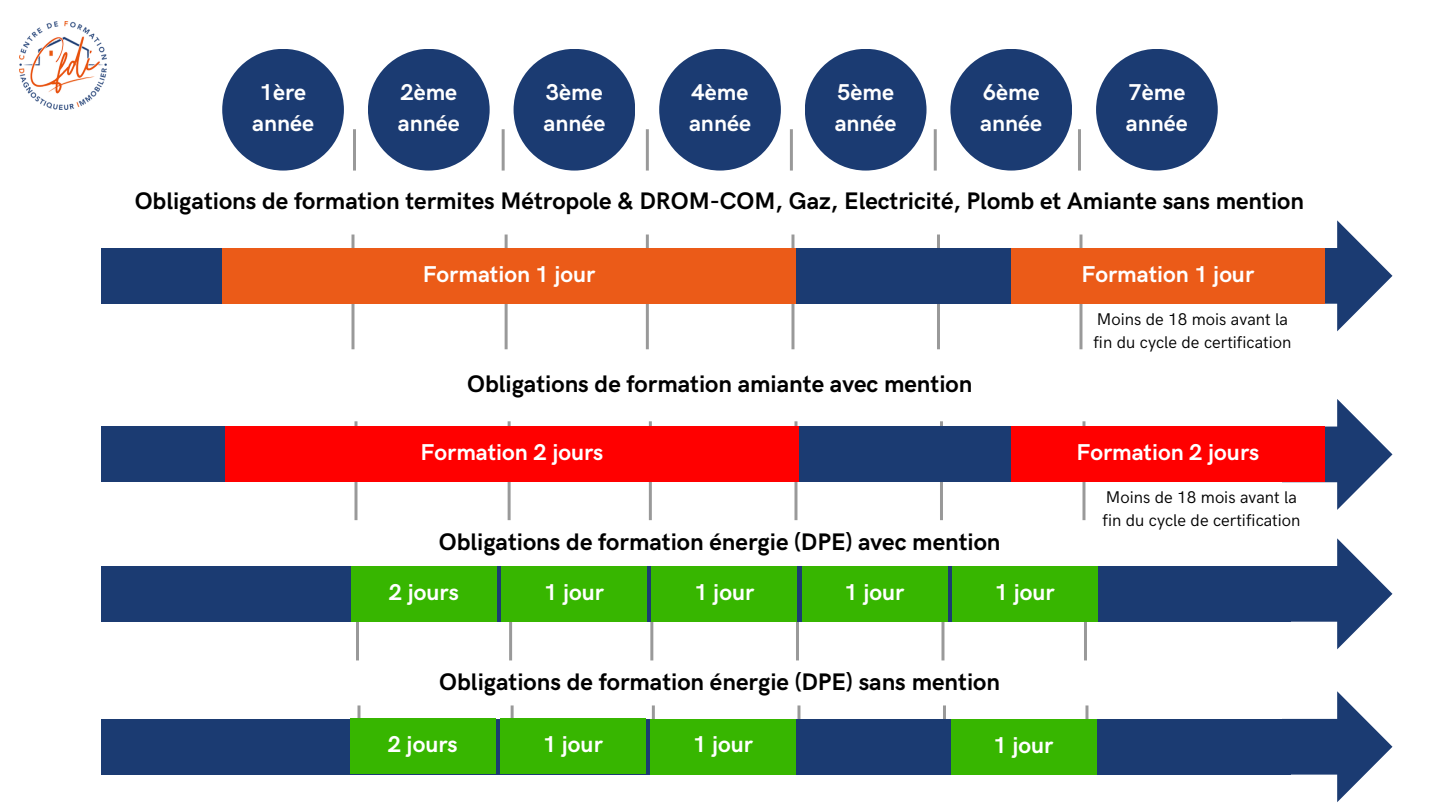
<style>
.page{position:relative;width:1440px;height:810px;background:#fff}
.page>*{position:absolute;margin:0;border:0;box-sizing:border-box;transform-origin:0 0}
.t1{font:700 24px "HK Grotesk";color:#000}
.t2{font:700 23px/31.5px "HK Grotesk";color:#fff}
.t3{font:17px/23.2px "HK Grotesk";color:#000}
</style>
<div class="page">
<div style="left:222px;top:49px;width:122px;height:122px;background:#1b3b72;border-radius:50%"></div>
<div style="left:368px;top:49px;width:122px;height:122px;background:#1b3b72;border-radius:50%"></div>
<div style="left:514px;top:49px;width:121px;height:122px;background:#1b3b72;border-radius:50%"></div>
<div style="left:659px;top:49px;width:122px;height:122px;background:#1b3b72;border-radius:50%"></div>
<div style="left:805px;top:49px;width:122px;height:122px;background:#1b3b72;border-radius:50%"></div>
<div style="left:950px;top:49px;width:122px;height:122px;background:#1b3b72;border-radius:50%"></div>
<div style="left:1096px;top:49px;width:122px;height:122px;background:#1b3b72;border-radius:50%"></div>
<hr style="left:353px;top:129px;width:3px;height:42px;background:#000">
<hr style="left:352px;top:235px;width:3px;height:114px;background:#000">
<hr style="left:355px;top:421px;width:3px;height:99px;background:#000">
<hr style="left:356px;top:574px;width:3px;height:86px;background:#000">
<hr style="left:358px;top:705px;width:3px;height:42px;background:#000">
<hr style="left:505px;top:235px;width:3px;height:114px;background:#000">
<hr style="left:508px;top:421px;width:3px;height:99px;background:#000">
<hr style="left:509px;top:574px;width:3px;height:86px;background:#000">
<hr style="left:511px;top:705px;width:3px;height:42px;background:#000">
<hr style="left:646px;top:235px;width:3px;height:114px;background:#000">
<hr style="left:649px;top:421px;width:3px;height:99px;background:#000">
<hr style="left:650px;top:574px;width:3px;height:86px;background:#000">
<hr style="left:652px;top:705px;width:3px;height:42px;background:#000">
<hr style="left:791px;top:235px;width:3px;height:114px;background:#000">
<hr style="left:794px;top:421px;width:3px;height:99px;background:#000">
<hr style="left:796px;top:574px;width:3px;height:86px;background:#000">
<hr style="left:797px;top:705px;width:3px;height:42px;background:#000">
<hr style="left:937px;top:235px;width:3px;height:114px;background:#000">
<hr style="left:940px;top:421px;width:3px;height:99px;background:#000">
<hr style="left:941px;top:574px;width:3px;height:86px;background:#000">
<hr style="left:943px;top:705px;width:3px;height:42px;background:#000">
<hr style="left:1079px;top:235px;width:3px;height:114px;background:#000">
<hr style="left:1082px;top:421px;width:3px;height:99px;background:#000">
<hr style="left:1084px;top:574px;width:3px;height:86px;background:#000">
<hr style="left:1085px;top:705px;width:3px;height:42px;background:#000">
<hr style="left:502px;top:129px;width:3px;height:42px;background:#000">
<hr style="left:646px;top:129px;width:3px;height:42px;background:#000">
<hr style="left:790px;top:129px;width:3px;height:42px;background:#000">
<hr style="left:934px;top:129px;width:3px;height:42px;background:#000">
<hr style="left:1078px;top:129px;width:3px;height:42px;background:#000">
<div style="left:102px;top:248px;width:1189px;height:56px;background:#1b3b72"></div>
<div style="left:102px;top:427px;width:1189px;height:55px;background:#1b3b72"></div>
<div style="left:102px;top:566px;width:1189px;height:56px;background:#1b3b72"></div>
<div style="left:102px;top:719px;width:1189px;height:56px;background:#1b3b72"></div>
<svg style="left:1325px;top:220px;width:67px;height:111px"></svg>
<svg style="left:1282px;top:399px;width:110px;height:111px"></svg>
<svg style="left:1291px;top:538px;width:101px;height:111px"></svg>
<svg style="left:1282px;top:691px;width:110px;height:111px"></svg>
<div style="left:222px;top:248px;width:574px;height:56px;background:#eb5b18"></div>
<div style="left:1011px;top:248px;width:314px;height:56px;background:#eb5b18"></div>
<div style="left:1011px;top:427px;width:314px;height:55px;background:#f00"></div>
<div style="left:225px;top:427px;width:574px;height:55px;background:#f00"></div>
<div style="left:352px;top:566px;width:144px;height:56px;background:#37b600"></div>
<div style="left:502px;top:566px;width:145px;height:56px;background:#37b600"></div>
<div style="left:652px;top:566px;width:145px;height:56px;background:#37b600"></div>
<div style="left:802px;top:566px;width:145px;height:56px;background:#37b600"></div>
<div style="left:952px;top:566px;width:145px;height:56px;background:#37b600"></div>
<div style="left:350px;top:719px;width:145px;height:55px;background:#37b600"></div>
<div style="left:500px;top:719px;width:145px;height:55px;background:#37b600"></div>
<div style="left:651px;top:719px;width:145px;height:55px;background:#37b600"></div>
<div style="left:951px;top:719px;width:145px;height:56px;background:#37b600"></div>
<img style="left:19px;top:22px;width:87px;height:88px">
<p class="t2" style="left:252px;top:77px;width:63px;text-align:center">1ère année</p>
<h1 class="t2" style="left:398px;top:77px;width:63px">2ème année</h1>
<p class="t2" style="left:543px;top:77px;width:63px">3ème année</p>
<h1 class="t2" style="left:689px;top:77px;width:63px">4ème année</h1>
<p class="t2" style="left:835px;top:77px;width:63px">5ème année</p>
<h1 class="t2" style="left:980px;top:77px;width:63px">6ème année</h1>
<p class="t2" style="left:1126px;top:77px;width:63px">7ème année</p>
<p class="t1" style="left:135px;top:188px;width:1171px">Obligations de formation termites Métropole &amp; DROM-COM, Gaz, Electricité, Plomb et Amiante sans mention</p>
<h1 class="t2" style="left:423px;top:259px;width:174px">Formation 1 jour</h1>
<h1 class="t1" style="left:467px;top:370px;width:507px">Obligations de formation amiante avec mention</h1>
<h1 class="t2" style="left:1082px;top:259px;width:174px">Formation 1 jour</h1>
<p class="t3" style="left:1093px;top:308px;width:200px">Moins de 18 mois avant la fin du cycle de certification</p>
<p class="t2" style="left:421px;top:438px;width:184px">Formation 2 jours</p>
<h1 class="t2" style="left:1076px;top:438px;width:184px">Formation 2 jours</h1>
<p class="t1" style="left:439px;top:528px;width:563px">Obligations de formation énergie (DPE) avec mention</p>
<p class="t2" style="left:389px;top:577px;width:72px">2 jours</p>
<p class="t2" style="left:544px;top:577px;width:61px">1 jour</p>
<p class="t2" style="left:694px;top:577px;width:61px">1 jour</p>
<p class="t2" style="left:845px;top:577px;width:61px">1 jour</p>
<p class="t2" style="left:995px;top:577px;width:61px">1 jour</p>
<h1 class="t1" style="left:439px;top:669px;width:562px">Obligations de formation énergie (DPE) sans mention</h1>
<h1 class="t2" style="left:388px;top:730px;width:72px">2 jours</h1>
<h1 class="t2" style="left:543px;top:730px;width:61px">1 jour</h1>
<p class="t2" style="left:693px;top:730px;width:61px">1 jour</p>
<h1 class="t2" style="left:994px;top:730px;width:61px">1 jour</h1>
<p class="t3" style="left:1102px;top:486px;width:200px">Moins de 18 mois avant la fin du cycle de certification</p>
</div>
